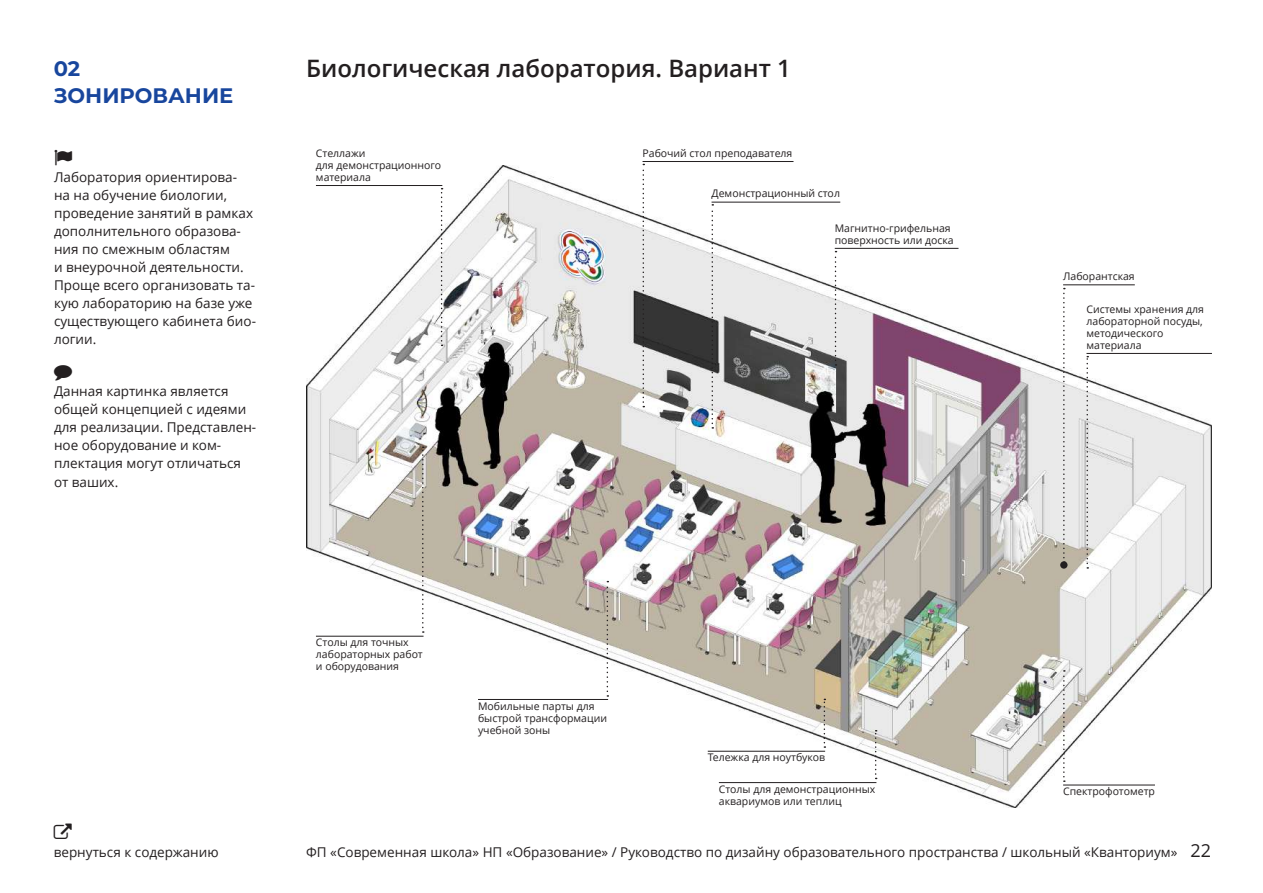
<style>
.page{position:relative;width:1263px;height:893px;background:#fff}
.page>*{position:absolute;margin:0;border:0;box-sizing:border-box;transform-origin:0 0}
.t1{font:600 24px "Open Sans";color:#231f20}
.t2{font:700 21px/27px "Montserrat";color:#18469d}
.t3{font:18px "Open Sans";color:#231f20}
.t4{font:13.5px/18px "Open Sans";color:#231f20}
.t5{font:10.5px/12px "Open Sans";color:#231f20}
</style>
<div class="page">
<img style="left:306px;top:165px;width:906px;height:643px">
<svg style="left:824px;top:699px;width:1px;height:49px"></svg>
<svg style="left:875px;top:730px;width:2px;height:49px"></svg>
<svg style="left:422px;top:446px;width:2px;height:187px"></svg>
<svg style="left:1063px;top:670px;width:2px;height:112px"></svg>
<hr style="left:708px;top:751px;width:117px;height:1px;background:#231f20">
<hr style="left:719px;top:782px;width:157px;height:1px;background:#231f20">
<hr style="left:316px;top:636px;width:107px;height:1px;background:#231f20">
<hr style="left:1063px;top:785px;width:92px;height:1px;background:#231f20">
<svg style="left:835px;top:251px;width:1px;height:115px"></svg>
<hr style="left:835px;top:248px;width:123px;height:1px;background:#231f20">
<svg style="left:1063px;top:288px;width:2px;height:273px"></svg>
<hr style="left:1063px;top:284px;width:72px;height:1px;background:#231f20">
<div style="left:1060px;top:561px;width:7px;height:8px;background:#231f20;border-radius:50%"></div>
<svg style="left:441px;top:188px;width:2px;height:158px"></svg>
<hr style="left:316px;top:185px;width:126px;height:1px;background:#231f20">
<svg style="left:642px;top:164px;width:2px;height:243px"></svg>
<hr style="left:642px;top:161px;width:151px;height:1px;background:#231f20">
<svg style="left:711px;top:204px;width:2px;height:225px"></svg>
<hr style="left:711px;top:202px;width:129px;height:1px;background:#231f20">
<svg style="left:1086px;top:356px;width:2px;height:213px"></svg>
<hr style="left:1086px;top:353px;width:126px;height:1px;background:#231f20">
<svg style="left:607px;top:581px;width:1px;height:116px"></svg>
<hr style="left:478px;top:699px;width:130px;height:1px;background:#231f20">
<h2 class="t2" style="left:54px;top:54px;width:181px">02<br>ЗОНИРОВАНИЕ</h2>
<p class="t4" style="left:54px;top:168px;width:204px">Лаборатория ориентирова&shy;на на обучение биологии, проведение занятий в рамках дополнительного образова&shy;ния по смежным областям<br>и внеурочной деятельности.<br>Проще всего организовать та&shy;кую лабораторию на базе уже сущеcтвующего кабинета био&shy;логии.</p>
<p class="t4" style="left:54px;top:382px;width:204px">Данная картинка является общей концепцией с идеями для реализации. Представлен&shy;ное оборудование и ком&shy;плектация могут отличаться от ваших.</p>
<h1 class="t1" style="left:306px;top:51px;width:486px">Биологическая лаборатория. Вариант 1</h1>
<p class="t5" style="left:316px;top:147px;width:127px">Стеллажи<br>для демонстрационного материала</p>
<p class="t5" style="left:642px;top:147px;width:151px">Рабочий стол преподавателя</p>
<p class="t5" style="left:711px;top:187px;width:130px">Демонстрационный стол</p>
<p class="t5" style="left:835px;top:222px;width:120px">Магнитно-грифельная поверхность или доска</p>
<p class="t5" style="left:316px;top:636px;width:108px">Столы для точных лабораторных работ и оборудования</p>
<p class="t5" style="left:478px;top:699px;width:130px">Мобильные парты для быстрой трансформации учебной зоны</p>
<p class="t5" style="left:708px;top:751px;width:119px">Тележка для ноутбуков</p>
<p class="t5" style="left:719px;top:783px;width:158px">Столы для демонстрационных аквариумов или теплиц</p>
<p class="t5" style="left:1063px;top:270px;width:73px">Лаборантская</p>
<p class="t5" style="left:1086px;top:303px;width:119px">Системы хранения для лабораторной посуды, методического материала</p>
<p class="t5" style="left:1063px;top:785px;width:93px">Спектрофотометр</p>
<p class="t4" style="left:54px;top:842px;width:166px">вернуться к содержанию</p>
<p class="t4" style="left:306px;top:842px;width:873px">ФП «Современная школа» НП «Образование» / Руководство по дизайну образовательного пространства / школьный «Кванториум»</p>
<h3 class="t3" style="left:1190px;top:838px;width:22px">22</h3>
</div>
